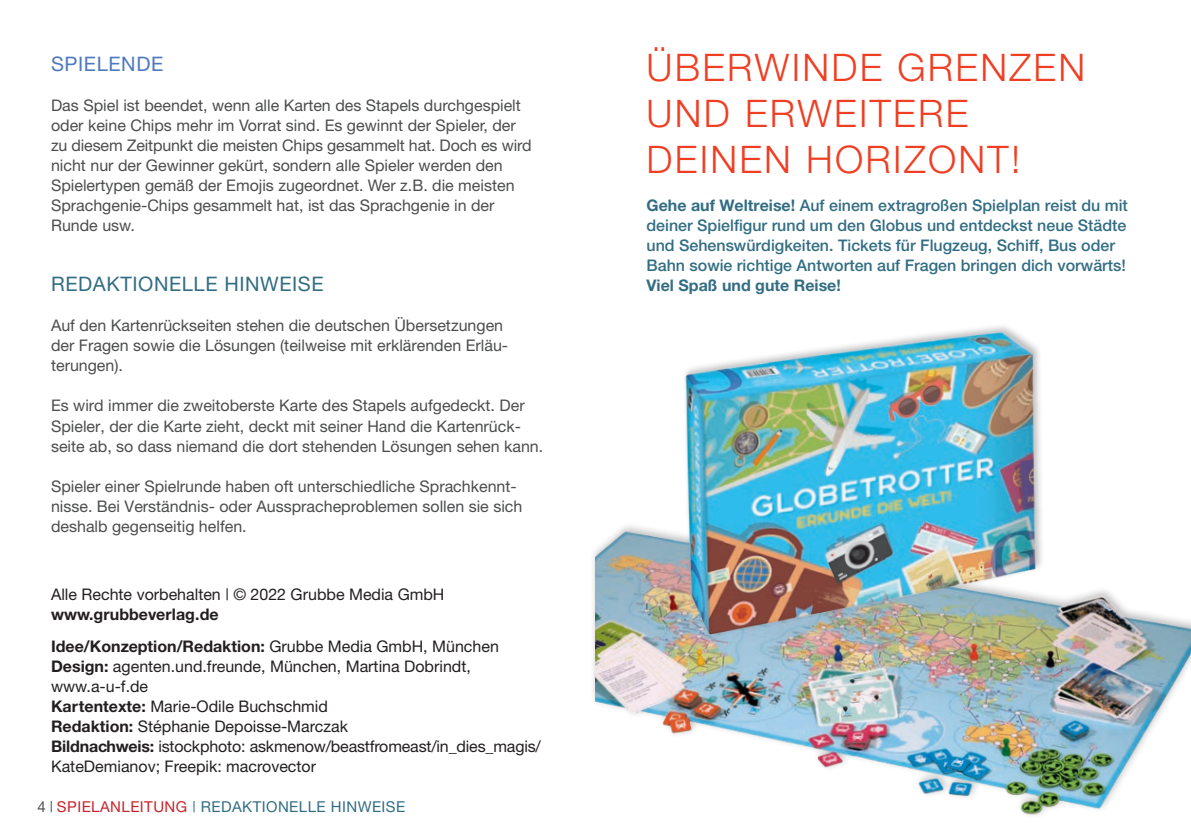
<style>
.page{position:relative;width:1191px;height:840px;background:#fff}
.page>*{position:absolute;margin:0;border:0;box-sizing:border-box;transform-origin:0 0}
.t1{font:300 38px/46px "Helvetica Neue";letter-spacing:.06em;color:#ef3e22}
.t2{font:20px "Helvetica Neue";letter-spacing:.03em;color:#326d83}
.t3{font:20px "Helvetica Neue";letter-spacing:.03em;color:#4d7abe}
.t4{font:16px/20px "Helvetica Neue";color:#4b4c4d}
.t5{font:16px/20px "Helvetica Neue";color:#231f20}
.t6{font:500 16px/20px "Helvetica Neue";color:#326d83}
.t7{font:700 16px/31.4px "Helvetica Neue CE";color:#231f20}
.t8{font:700 16px "Helvetica Neue CE";color:#326d83}
.t9{font:15px "Helvetica Neue";letter-spacing:.03em;color:#326d83}
.s1{font-family:"Helvetica Neue";font-weight:400}
.s2{font-family:"Helvetica Neue CE";font-weight:700}
.s3{color:#4b4c4d}
.s4{color:#c8242b}
</style>
<div class="page">
<img style="left:595px;top:526px;width:596px;height:290px">
<img style="left:662px;top:326px;width:399px;height:316px">
<p class="t3" style="left:51px;top:52px;width:114px">SPIELENDE</p>
<p class="t4" style="left:51px;top:95px;width:482px">Das Spiel ist beendet, wenn alle Karten des Stapels durchgespielt oder keine Chips mehr im Vorrat sind. Es gewinnt der Spieler, der zu diesem Zeitpunkt die meisten Chips gesammelt hat. Doch es wird nicht nur der Gewinner gekürt, sondern alle Spieler werden den Spielertypen gemäß der Emojis zugeordnet. Wer z.B. die meisten Sprachgenie-Chips gesammelt hat, ist das Sprachgenie in der Runde usw.</p>
<p class="t2" style="left:51px;top:272px;width:274px">REDAKTIONELLE HINWEISE</p>
<p class="t4" style="left:51px;top:315px;width:458px">Auf den Kartenrückseiten stehen die deutschen Übersetzungen der Fragen sowie die Lösungen (teilweise mit erklärenden Erläu&shy;terungen).</p>
<p class="t4" style="left:51px;top:395px;width:494px">Es wird immer die zweitoberste Karte des Stapels aufgedeckt. Der<br>Spieler, der die Karte zieht, deckt mit seiner Hand die Kartenrück&shy;seite ab, so dass niemand die dort stehenden Lösungen sehen kann.</p>
<p class="t4" style="left:51px;top:475px;width:473px">Spieler einer Spielrunde haben oft unterschiedliche Sprachkennt&shy;nisse. Bei Verständnis- oder Ausspracheproblemen sollen sie sich deshalb gegenseitig helfen.</p>
<p class="t5" style="left:51px;top:584px;width:395px">Alle Rechte vorbehalten | © 2022 Grubbe Media GmbH</p>
<p class="t7" style="left:51px;top:598px;width:449px">www.grubbeverlag.de<br>Idee/Konzeption/Redaktion: <span class="s1">Grubbe Media GmbH, München</span></p>
<p class="t5" style="left:51px;top:655px;width:491px"><span class="s2">Design:</span> agenten.und.freunde, München, Martina Dobrindt, www.a-u-f.de<br><span class="s2">Kartentexte:</span> Marie-Odile Buchschmid<br><span class="s2">Redaktion:</span> Stéphanie Depoisse-Marczak<br><span class="s2">Bildnachweis:</span> istockphoto: askmenow/beastfromeast/in_dies_magis/ KateDemianov; Freepik: macrovector</p>
<p class="t9" style="left:37px;top:797px;width:369px"><span class="s3">4 |</span> <span class="s4">SPIELANLEITUNG</span> | REDAKTIONELLE HINWEISE</p>
<h1 class="t1" style="left:646px;top:44px;width:440px">ÜBERWINDE GRENZEN<br>UND ERWEITERE<br>DEINEN HORIZONT!</h1>
<p class="t6" style="left:646px;top:195px;width:483px"><span class="s2">Gehe auf Weltreise!</span> Auf einem extragroßen Spielplan reist du mit deiner Spielfigur rund um den Globus und entdeckst neue Städte und Sehenswürdigkeiten. Tickets für Flugzeug, Schiff, Bus oder Bahn sowie richtige Antworten auf Fragen bringen dich vorwärts!</p>
<p class="t8" style="left:646px;top:275px;width:196px">Viel Spaß und gute Reise!</p>
</div>
